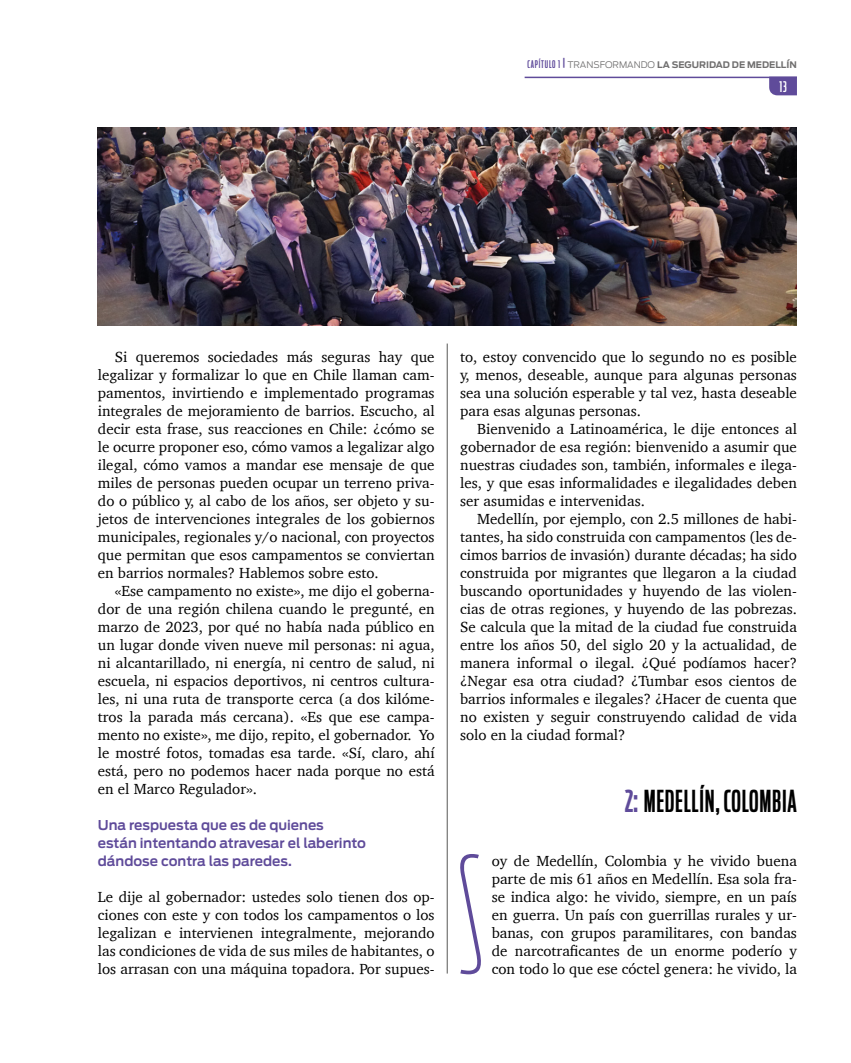
<style>
.page{position:relative;width:851px;height:1063px;background:#fff}
.page>*{position:absolute;margin:0;border:0;box-sizing:border-box;transform-origin:0 0}
.t1{font:100 160.8px "Ford Antenna Comp";color:#5f4b9a}
.t2{font:500 30px "Ford Antenna Comp";letter-spacing:.025em;color:#000}
.t3{font:15px/18px "Charter";color:#000;text-align:justify}
.t4{font:500 14.55px "Ford Antenna Comp";color:#fff}
.t5{font:600 13.5px/18px "Ford Antenna";color:#5f4b9a}
.t6{font:700 9px "Ford Antenna";color:#706f6f}
.s1{font-family:"Ford Antenna Comp";font-weight:500;font-size:10.5px;color:#5f4b9a}
.s2{font-weight:300}
.s3{font-weight:600;color:#5f4b9a}
</style>
<div class="page">
<svg style="left:769px;top:78px;width:27px;height:17px"></svg>
<hr style="left:524px;top:77px;width:272px;height:1px;background:#5f4b9a">
<hr style="left:447px;top:344px;width:1px;height:630px;background:#575756">
<img style="left:98px;top:128px;width:698px;height:198px">
<p class="t6" style="left:527px;top:57px;width:271px"><span class="s1">CAPÍTULO 1</span> <sup>|</sup> <span class="s2">TRANSFORMANDO</span> LA SEGURIDAD DE MEDELLÍN</p>
<p class="t4" style="left:779px;top:74px;width:9px">13</p>
<p class="t3" style="left:98px;top:347px;width:338px;text-indent:17px">Si queremos sociedades más seguras hay que legalizar y formalizar lo que en Chile llaman cam&shy;pamentos, invirtiendo e implementado programas integrales de mejoramiento de barrios. Escucho, al decir esta frase, sus reacciones en Chile: ¿cómo se le ocurre proponer eso, cómo vamos a legalizar algo ilegal, cómo vamos a mandar ese mensaje de que miles de personas pueden ocupar un terreno priva&shy;do o público y, al cabo de los años, ser objeto y su&shy;jetos de intervenciones integrales de los gobiernos municipales, regionales y/o nacional, con proyectos que permitan que esos campamentos se conviertan en barrios normales? Hablemos sobre esto.</p>
<p class="t3" style="left:98px;top:581px;width:338px;text-indent:17px">«Ese campamento no existe», me dijo el goberna&shy;dor de una región chilena cuando le pregunté, en marzo de 2023, por qué no había nada público en un lugar donde viven nueve mil personas: ni agua, ni alcantarillado, ni energía, ni centro de salud, ni escuela, ni espacios deportivos, ni centros cultura&shy;les, ni una ruta de transporte cerca (a dos kilóme&shy;tros la parada más cercana). «Es que ese campa&shy;mento no existe», me dijo, repito, el gobernador. Yo le mostré fotos, tomadas esa tarde. «Sí, claro, ahí está, pero no podemos hacer nada porque no está en el Marco Regulador».</p>
<p class="t5" style="left:98px;top:814px;width:270px">Una respuesta que es de quienes están intentando atravesar el laberinto dándose contra las paredes.</p>
<p class="t3" style="left:98px;top:887px;width:338px">Le dije al gobernador: ustedes solo tienen dos op&shy;ciones con este y con todos los campamentos o los legalizan e intervienen integralmente, mejorando las condiciones de vida de sus miles de habitantes, o los arrasan con una máquina topadora. Por supues-</p>
<p class="t3" style="left:460px;top:347px;width:338px">to, estoy convencido que lo segundo no es posible y, menos, deseable, aunque para algunas personas sea una solución esperable y tal vez, hasta deseable para esas algunas personas.</p>
<p class="t3" style="left:460px;top:419px;width:338px;text-indent:17px">Bienvenido a Latinoamérica, le dije entonces al gobernador de esa región: bienvenido a asumir que nuestras ciudades son, también, informales e ilega&shy;les, y que esas informalidades e ilegalidades deben ser asumidas e intervenidas.</p>
<p class="t3" style="left:460px;top:509px;width:338px;text-indent:17px">Medellín, por ejemplo, con 2.5 millones de habi&shy;tantes, ha sido construida con campamentos (les de&shy;cimos barrios de invasión) durante décadas; ha sido construida por migrantes que llegaron a la ciudad buscando oportunidades y huyendo de las violen&shy;cias de otras regiones, y huyendo de las pobrezas.<br>Se calcula que la mitad de la ciudad fue construida entre los años 50, del siglo 20 y la actualidad, de manera informal o ilegal. ¿Qué podíamos hacer? ¿Negar esa otra ciudad? ¿Tumbar esos cientos de barrios informales e ilegales? ¿Hacer de cuenta que no existen y seguir construyendo calidad de vida solo en la ciudad formal?</p>
<h2 class="t2" style="left:624px;top:775px;width:174px"><span class="s3">2:</span> MEDELLÍN, COLOMBIA</h2>
<h1 class="t1" style="left:456px;top:786px;width:29px">S</h1>
<p class="t3" style="left:491px;top:851px;width:306px">oy de Medellín, Colombia y he vivido buena parte de mis 61 años en Medellín. Esa sola fra&shy;se indica algo: he vivido, siempre, en un país en guerra. Un país con guerrillas rurales y ur&shy;banas, con grupos paramilitares, con bandas de narcotraficantes de un enorme poderío y con todo lo que ese cóctel genera: he vivido, la</p>
</div>
